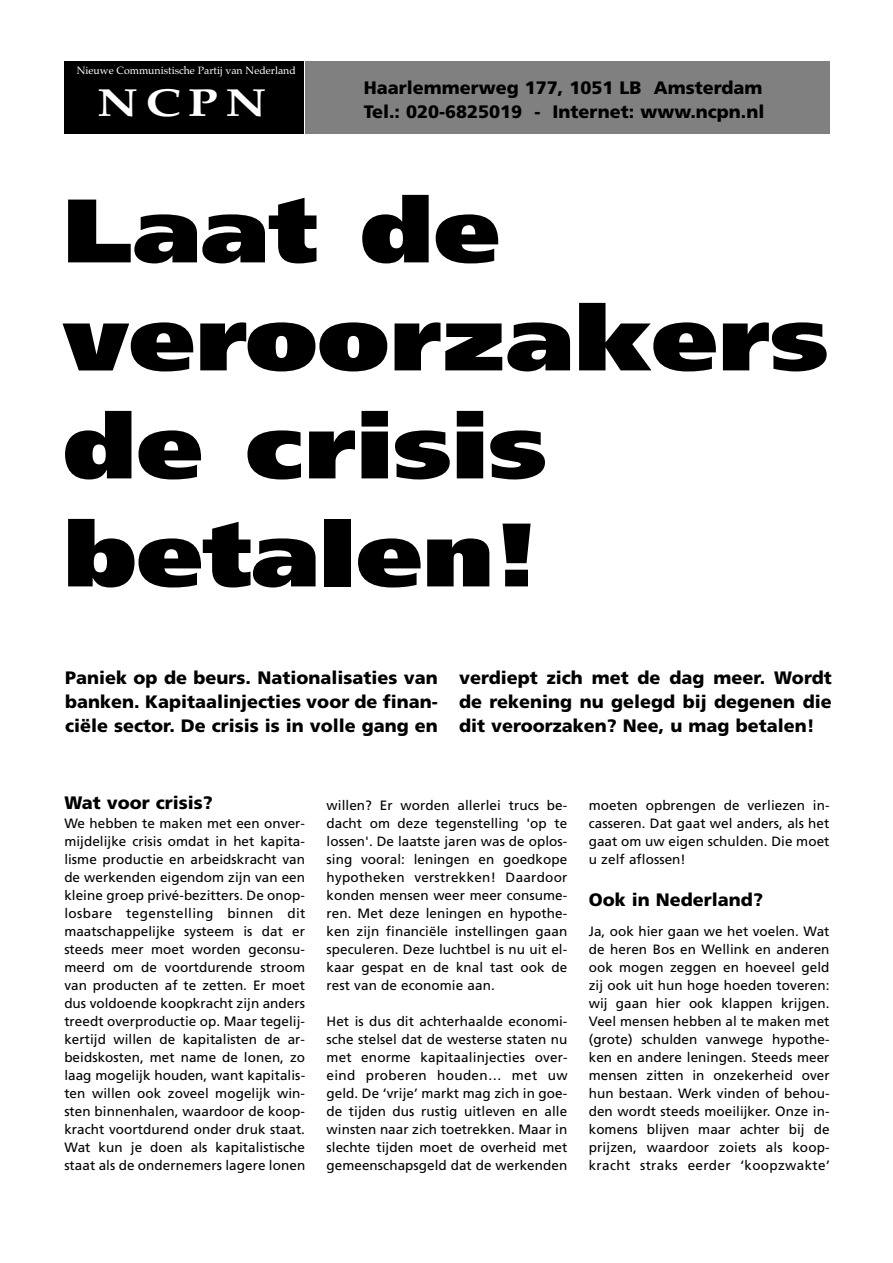
<style>
.page{position:relative;width:893px;height:1263px;background:#fff}
.page>*{position:absolute;margin:0;border:0;box-sizing:border-box;transform-origin:0 0}
.t1{font:900 90px/108px "Frutiger";color:#000;scale:1.17 1}
.t2{font:700 39px "Palatino";color:#fff;scale:1.26 1}
.t3{font:900 18px/24px "Frutiger";color:#000;text-align:justify}
.t4{font:13.5px/18px "Frutiger";letter-spacing:.005em;color:#000;text-align:justify}
.t5{font:10.5px "Palatino";color:#fff}
</style>
<div class="page">
<div style="left:305px;top:61px;width:524px;height:72px;background:#808080"></div>
<div style="left:64px;top:61px;width:240px;height:72px;background:#000"></div>
<p class="t5" style="left:77px;top:64px;width:221px">Nieuwe Communistische Partij van Nederland</p>
<h2 class="t2" style="left:97px;top:80px;width:136px">NCPN</h2>
<h3 class="t3" style="left:364px;top:77px;width:402px">Haarlemmerweg 177, 1051 LB Amsterdam<br>Tel.: 020-6825019 - Internet: www.ncpn.nl</h3>
<h1 class="t1" style="left:63px;top:184px;width:656px">Laat de veroorzakers de crisis betalen!</h1>
<h3 class="t3" style="left:65px;top:667px;width:374px">Paniek op de beurs. Nationalisaties van banken. Kapitaalinjecties voor de finan&shy;ciële sector. De crisis is in volle gang en</h3>
<h3 class="t3" style="left:459px;top:667px;width:374px">verdiept zich met de dag meer. Wordt de rekening nu gelegd bij degenen die dit veroorzaken? Nee, u mag betalen!</h3>
<h3 class="t3" style="left:64px;top:792px;width:150px">Wat voor crisis?</h3>
<p class="t4" style="left:64px;top:815px;width:243px">We hebben te maken met een onver&shy;mijdelijke crisis omdat in het kapita&shy;lisme productie en arbeidskracht van de werkenden eigendom zijn van een kleine groep privé-bezitters. De onop&shy;losbare tegenstelling binnen dit maatschappelijke systeem is dat er steeds meer moet worden geconsu&shy;meerd om de voortdurende stroom van producten af te zetten. Er moet dus voldoende koopkracht zijn anders treedt overproductie op. Maar tegelij&shy;kertijd willen de kapitalisten de ar&shy;beidskosten, met name de lonen, zo laag mogelijk houden, want kapitalis&shy;ten willen ook zoveel mogelijk win&shy;sten binnenhalen, waardoor de koop&shy;kracht voortdurend onder druk staat.<br>Wat kun je doen als kapitalistische staat als de ondernemers lagere lonen</p>
<p class="t4" style="left:327px;top:797px;width:242px">willen? Er worden allerlei trucs be&shy;dacht om deze tegenstelling 'op te lossen'. De laatste jaren was de oplos&shy;sing vooral: leningen en goedkope hypotheken verstrekken! Daardoor konden mensen weer meer consume&shy;ren. Met deze leningen en hypothe&shy;ken zijn financiële instellingen gaan speculeren. Deze luchtbel is nu uit el&shy;kaar gespat en de knal tast ook de rest van de economie aan.</p>
<p class="t4" style="left:327px;top:1013px;width:243px">Het is dus dit achterhaalde economi&shy;sche stelsel dat de westerse staten nu met enorme kapitaalinjecties over&shy;eind proberen houden… met uw geld. De ‘vrije’ markt mag zich in goe&shy;de tijden dus rustig uitleven en alle winsten naar zich toetrekken. Maar in slechte tijden moet de overheid met gemeenschapsgeld dat de werkenden</p>
<p class="t4" style="left:589px;top:797px;width:242px">moeten opbrengen de verliezen in&shy;casseren. Dat gaat wel anders, als het gaat om uw eigen schulden. Die moet u zelf aflossen!</p>
<h3 class="t3" style="left:589px;top:889px;width:176px">Ook in Nederland?</h3>
<p class="t4" style="left:589px;top:923px;width:243px">Ja, ook hier gaan we het voelen. Wat de heren Bos en Wellink en anderen ook mogen zeggen en hoeveel geld zij ook uit hun hoge hoeden toveren: wij gaan hier ook klappen krijgen.<br>Veel mensen hebben al te maken met (grote) schulden vanwege hypothe&shy;ken en andere leningen. Steeds meer mensen zitten in onzekerheid over hun bestaan. Werk vinden of behou&shy;den wordt steeds moeilijker. Onze in&shy;komens blijven maar achter bij de prijzen, waardoor zoiets als koop&shy;kracht straks eerder ‘koopzwakte’</p>
</div>
